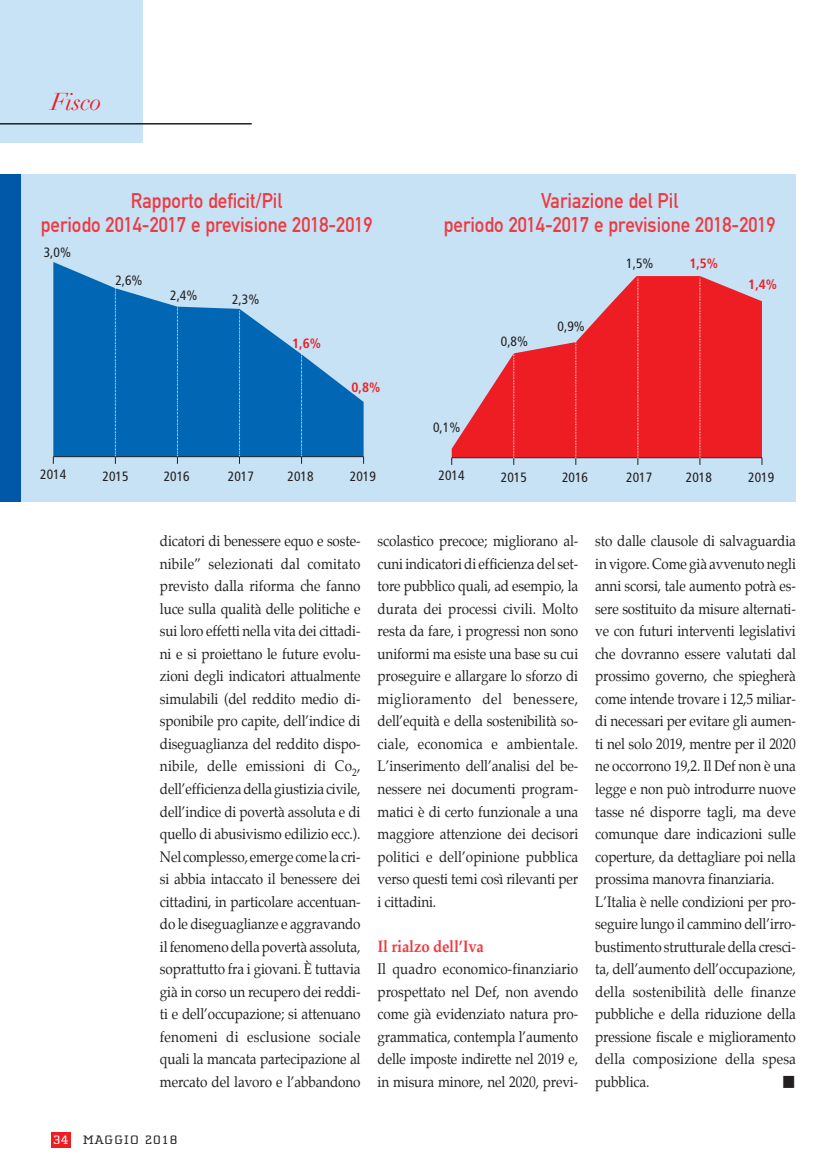
<style>
.page{position:relative;width:830px;height:1170px;background:#fff}
.page>*{position:absolute;margin:0;border:0;box-sizing:border-box;transform-origin:0 0}
.t1{font:italic 24px "Didot LH";letter-spacing:-.01em;color:#ee1d23}
.t2{font:21px/24px "DIN Mittelschrift";color:#ee3a41;text-align:center;scale:.9 1}
.t3{font:700 16.5px "Palatino";letter-spacing:-.01em;color:#ee3a41;scale:.9 1}
.t4{font:15px/22.5px "Palatino";letter-spacing:-.01em;color:#231f20;text-align:justify;scale:.9 1}
.t5{font:condensed 13.5px "Frutiger";color:#231f20}
.t6{font:700 condensed 13.5px "Frutiger";color:#ee1d23}
.t7{font:12.6px "Cholla Slab";letter-spacing:.05em;color:#231f20;scale:1.2 1}
.s1{color:#fff}
</style>
<div class="page">
<div style="left:0;top:0;width:143px;height:143px;background:#c8e3f5"></div>
<hr style="left:0;top:123px;width:251px;height:1px;background:#231f20">
<div style="left:51px;top:1131px;width:20px;height:16px;background:#ee1d23"></div>
<div style="left:0;top:174px;width:795px;height:327px;background:#c7e2f5"></div>
<svg style="left:53px;top:262px;width:310px;height:194px;fill:#0166b3"></svg>
<hr style="left:53px;top:456px;width:310px;height:1px;background:#231f20">
<svg style="left:115px;top:287px;width:1px;height:177px"></svg>
<svg style="left:177px;top:306px;width:1px;height:158px"></svg>
<svg style="left:239px;top:310px;width:1px;height:154px"></svg>
<svg style="left:301px;top:353px;width:1px;height:111px"></svg>
<svg style="left:451px;top:276px;width:310px;height:181px;fill:#ee1d23"></svg>
<hr style="left:451px;top:457px;width:310px;height:1px;background:#231f20">
<svg style="left:513px;top:352px;width:1px;height:113px"></svg>
<svg style="left:575px;top:341px;width:1px;height:124px"></svg>
<svg style="left:637px;top:277px;width:1px;height:188px"></svg>
<svg style="left:699px;top:277px;width:1px;height:188px"></svg>
<div style="left:0;top:174px;width:20px;height:327px;background:#0157a8"></div>
<h1 class="t1" style="left:51px;top:87px;width:52px">Fisco</h1>
<h2 class="t2" style="left:41px;top:188px;width:370px">Rapporto deficit/Pil<br>periodo 2014-2017 e previsione 2018-2019</h2>
<h2 class="t2" style="left:443px;top:188px;width:370px">Variazione del Pil<br>periodo 2014-2017 e previsione 2018-2019</h2>
<p class="t5" style="left:44px;top:244px;width:29px">3,0%</p>
<p class="t5" style="left:115px;top:272px;width:29px">2,6%</p>
<p class="t5" style="left:170px;top:287px;width:29px">2,4%</p>
<p class="t5" style="left:232px;top:291px;width:29px">2,3%</p>
<p class="t6" style="left:292px;top:335px;width:30px">1,6%</p>
<p class="t6" style="left:351px;top:379px;width:30px">0,8%</p>
<p class="t5" style="left:40px;top:467px;width:27px">2014</p>
<p class="t5" style="left:102px;top:468px;width:27px">2015</p>
<p class="t5" style="left:164px;top:468px;width:27px">2016</p>
<p class="t5" style="left:228px;top:468px;width:27px">2017</p>
<p class="t5" style="left:287px;top:468px;width:27px">2018</p>
<p class="t5" style="left:350px;top:468px;width:27px">2019</p>
<p class="t5" style="left:433px;top:419px;width:29px">0,1%</p>
<p class="t5" style="left:500px;top:333px;width:29px">0,8%</p>
<p class="t5" style="left:557px;top:319px;width:29px">0,9%</p>
<p class="t5" style="left:626px;top:256px;width:29px">1,5%</p>
<p class="t6" style="left:689px;top:255px;width:30px">1,5%</p>
<p class="t6" style="left:748px;top:276px;width:30px">1,4%</p>
<p class="t5" style="left:438px;top:468px;width:27px">2014</p>
<p class="t5" style="left:500px;top:469px;width:27px">2015</p>
<p class="t5" style="left:562px;top:469px;width:27px">2016</p>
<p class="t5" style="left:626px;top:469px;width:27px">2017</p>
<p class="t5" style="left:685px;top:469px;width:27px">2018</p>
<p class="t5" style="left:748px;top:469px;width:27px">2019</p>
<p class="t4" style="left:160px;top:530px;width:224px">dicatori di benessere equo e soste&shy;nibile” selezionati dal comitato previsto dalla riforma che fanno luce sulla qualità delle politiche e sui loro effetti nella vita dei cittadi&shy;ni e si proiettano le future evolu&shy;zioni degli indicatori attualmente simulabili (del reddito medio di&shy;sponibile pro capite, dell’indice di diseguaglianza del reddito dispo&shy;nibile, delle emissioni di Co<sub>2</sub>, dell’efficienza della giustizia civile, dell’indice di povertà assoluta e di quello di abusivismo edilizio ecc.).<br>Nel complesso, emerge come la cri&shy;si abbia intaccato il benessere dei cittadini, in particolare accentuan&shy;do le diseguaglianze e aggravando il fenomeno della povertà assoluta, soprattutto fra i giovani. È tuttavia già in corso un recupero dei reddi&shy;ti e dell’occupazione; si attenuano fenomeni di esclusione sociale quali la mancata partecipazione al mercato del lavoro e l’abbandono</p>
<p class="t4" style="left:377px;top:530px;width:224px">scolastico precoce; migliorano al&shy;cuni indicatori di efficienza del set&shy;tore pubblico quali, ad esempio, la durata dei processi civili. Molto resta da fare, i progressi non sono uniformi ma esiste una base su cui proseguire e allargare lo sforzo di miglioramento del benessere, dell’equità e della sostenibilità so&shy;ciale, economica e ambientale.<br>L’inserimento dell’analisi del be&shy;nessere nei documenti program&shy;matici è di certo funzionale a una maggiore attenzione dei decisori politici e dell’opinione pubblica verso questi temi così rilevanti per i cittadini.</p>
<p class="t3" style="left:377px;top:936px;width:120px">Il rialzo dell’Iva</p>
<p class="t4" style="left:377px;top:957px;width:224px">Il quadro economico-finanziario prospettato nel Def, non avendo come già evidenziato natura pro&shy;grammatica, contempla l’aumento delle imposte indirette nel 2019 e, in misura minore, nel 2020, previ-</p>
<p class="t4" style="left:595px;top:530px;width:224px;text-align:left">sto dalle clausole di salvaguardia in vigore. Come già avvenuto negli anni scorsi, tale aumento potrà es&shy;sere sostituito da misure alternati&shy;ve con futuri interventi legislativi che dovranno essere valutati dal prossimo governo, che spiegherà come intende trovare i 12,5 miliar&shy;di necessari per evitare gli aumen&shy;ti nel solo 2019, mentre per il 2020 ne occorrono 19,2. Il Def non è una legge e non può introdurre nuove tasse né disporre tagli, ma deve comunque dare indicazioni sulle coperture, da dettagliare poi nella prossima manovra finanziaria.<br>L’Italia è nelle condizioni per pro&shy;seguire lungo il cammino dell’irro&shy;bustimento strutturale della cresci&shy;ta, dell’aumento dell’occupazione, della sostenibilità delle finanze pubbliche e della riduzione della pressione fiscale e miglioramento della composizione della spesa pubblica.</p>
<p class="t7" style="left:53px;top:1133px;width:105px"><span class="s1">34</span> MAGGIO 2018</p>
</div>
